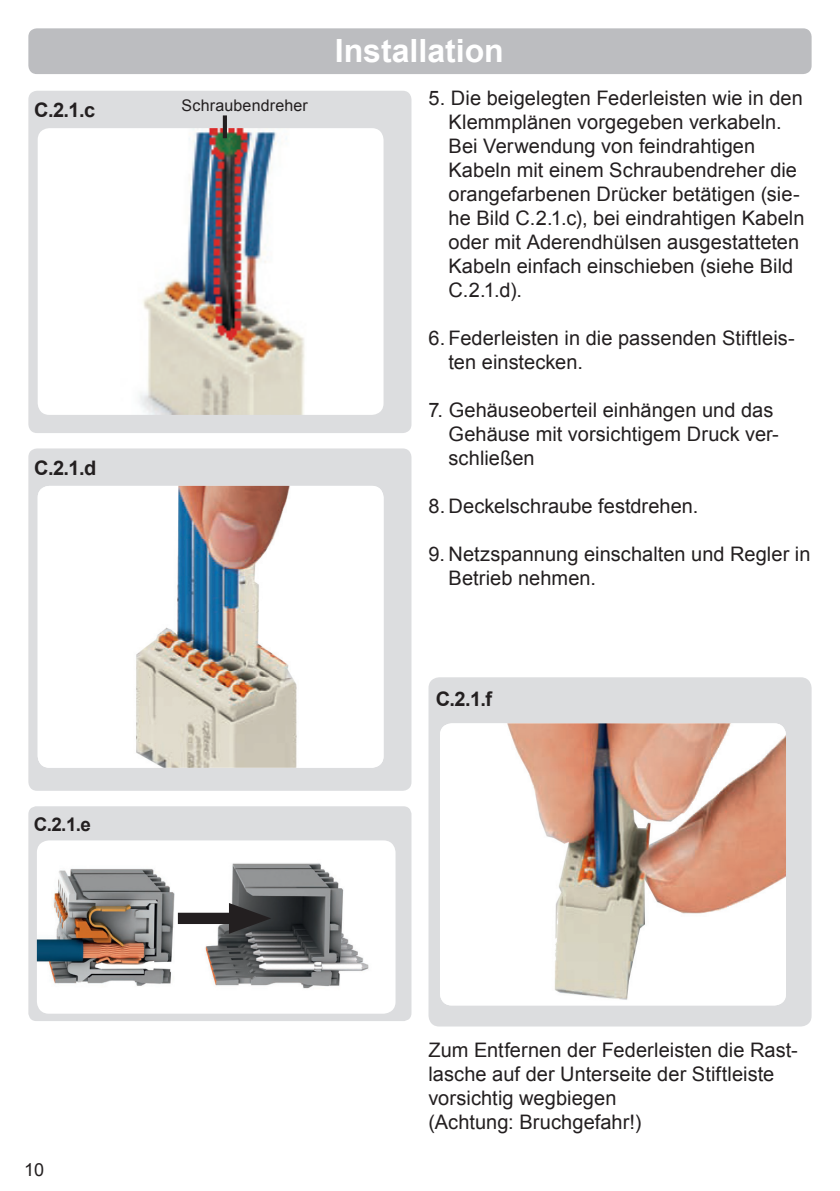
<style>
.page{position:relative;width:840px;height:1191px;background:#fff}
.page>*{position:absolute;margin:0;border:0;box-sizing:border-box;transform-origin:0 0}
.t1{font:700 32px "Arial";color:#fff}
.t2{font:20px/24px "Arial";letter-spacing:.005em;color:#231f20}
.t3{font:700 20px "Arial";color:#231f20}
.t4{font:700 18.8px "Arial";color:#231f20}
.t5{font:18px "Arial";color:#231f20}
.t6{font:16px "Arial";letter-spacing:.01em;color:#231f20}
</style>
<div class="page">
<div style="left:28px;top:28px;width:783px;height:46px;background:#bcbdc0;border-radius:9px"></div>
<div style="left:28px;top:806px;width:383px;height:215px;background:#dcdddf;border-radius:8px"></div>
<div style="left:28px;top:91px;width:383px;height:342px;background:#dcdddf;border-radius:9px"></div>
<div style="left:28px;top:448px;width:383px;height:343px;background:#dcdddf;border-radius:9px"></div>
<img style="left:37px;top:840px;width:358px;height:173px">
<img style="left:38px;top:128px;width:345px;height:287px">
<img style="left:38px;top:486px;width:345px;height:281px">
<hr style="left:223px;top:115px;width:4px;height:23px;background:#231f20">
<div style="left:178px;top:912px;width:69px;height:12px;background:#231f20"></div>
<svg style="left:229px;top:903px;width:42px;height:30px"></svg>
<div style="left:428px;top:677px;width:383px;height:349px;background:#dcdddf;border-radius:11px"></div>
<img style="left:440px;top:723px;width:340px;height:282px">
<p class="t3" style="left:34px;top:97px;width:62px">C.2.1.c</p>
<p class="t3" style="left:34px;top:454px;width:63px">C.2.1.d</p>
<p class="t4" style="left:34px;top:811px;width:59px">C.2.1.e</p>
<p class="t5" style="left:24px;top:1157px;width:22px">10</p>
<p class="t6" style="left:181px;top:95px;width:128px">Schraubendreher</p>
<h1 class="t1" style="left:334px;top:30px;width:170px">Installation</h1>
<p class="t2" style="left:448px;top:86px;width:357px;text-indent:-20px">5. Die beigelegten Federleisten wie in den Klemmplänen vorgegeben verkabeln.<br>Bei Verwendung von feindrahtigen Kabeln mit einem Schraubendreher die orangefarbenen Drücker betätigen (sie&shy;he Bild C.2.1.c), bei eindrahtigen Kabeln oder mit Aderendhülsen ausgestatteten Kabeln einfach einschieben (siehe Bild C.2.1.d).</p>
<p class="t2" style="left:448px;top:326px;width:347px;text-indent:-20px">6. Federleisten in die passenden Stiftleis&shy;ten einstecken.</p>
<p class="t2" style="left:448px;top:398px;width:331px;text-indent:-20px">7. Gehäuseoberteil einhängen und das<br>Gehäuse mit vorsichtigem Druck ver&shy;schließen</p>
<p class="t2" style="left:428px;top:494px;width:271px">8. Deckelschraube festdrehen.</p>
<p class="t2" style="left:448px;top:542px;width:363px;text-indent:-20px">9. Netzspannung einschalten und Regler in<br>Betrieb nehmen.</p>
<p class="t3" style="left:435px;top:686px;width:58px">C.2.1.f</p>
<p class="t2" style="left:428px;top:1037px;width:371px">Zum Entfernen der Federleisten die Rast&shy;lasche auf der Unterseite der Stiftleiste vorsichtig wegbiegen<br>(Achtung: Bruchgefahr!)</p>
</div>
